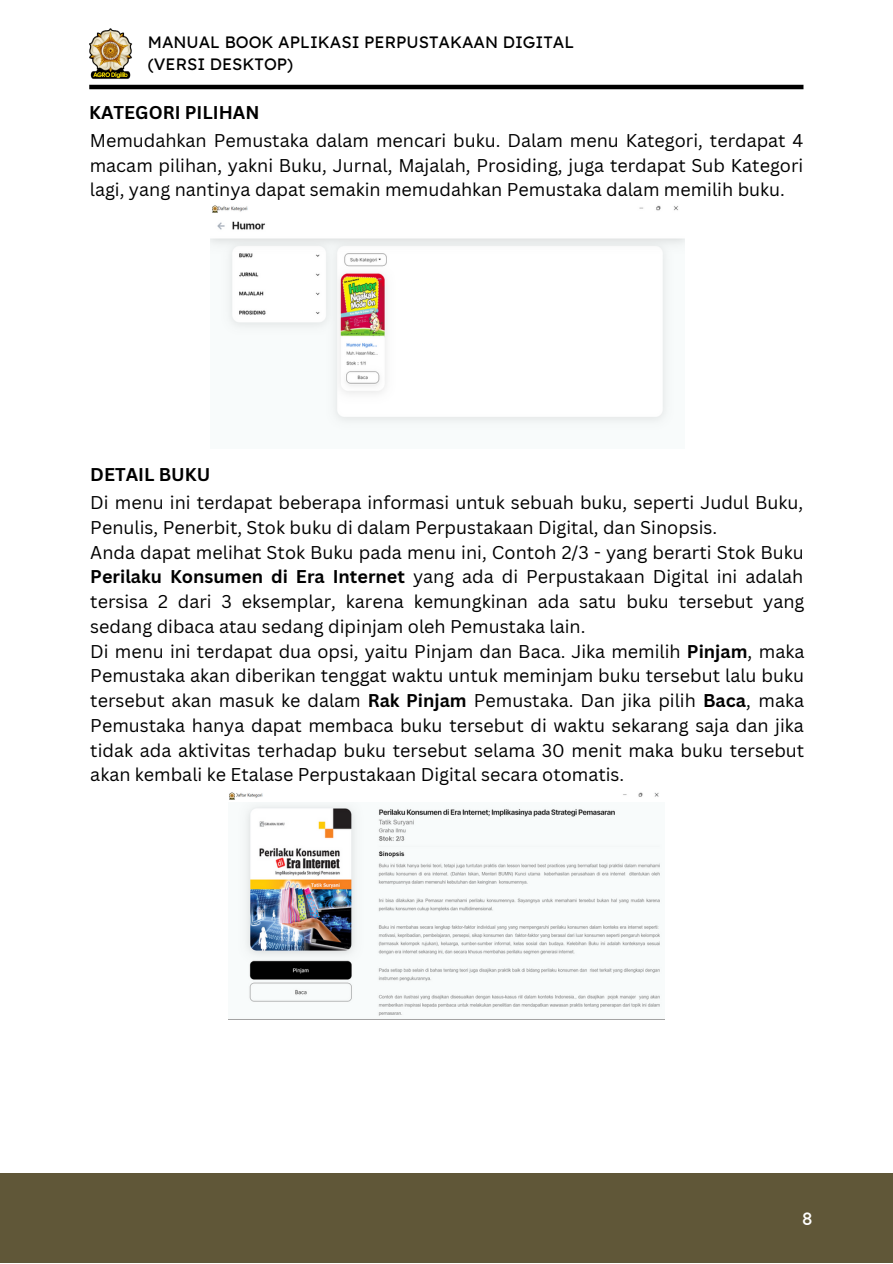
<style>
.page{position:relative;width:893px;height:1264px;background:#fff}
.page>*{position:absolute;margin:0;border:0;box-sizing:border-box;transform-origin:0 0}
.t1{font:18px/24.8px "Canva Sans";color:#000;text-align:justify}
.t2{font:700 18px "Canva Sans";color:#000}
.t3{font:18px "Lexend Deca";color:#fff}
.t4{font:16.5px/22.5px "Lexend Deca";color:#000}
.s1{font-weight:700}
</style>
<div class="page">
<hr style="left:89px;top:85px;width:714px;height:4px;background:#000">
<div style="left:0;top:1173px;width:892px;height:89px;background:#605738"></div>
<img style="left:210px;top:205px;width:474px;height:219px">
<img style="left:236px;top:792px;width:424px;height:224px">
<img style="left:89px;top:28px;width:43px;height:51px">
<svg style="left:210px;top:205px;width:7px;height:9px"></svg>
<svg style="left:229px;top:792px;width:6px;height:8px"></svg>
<p class="t4" style="left:148px;top:30px;width:428px">MANUAL BOOK APLIKASI PERPUSTAKAAN DIGITAL (VERSI DESKTOP)</p>
<p class="t2" style="left:89px;top:100px;width:172px">KATEGORI PILIHAN</p>
<p class="t1" style="left:90px;top:127px;width:715px">Memudahkan Pemustaka dalam mencari buku. Dalam menu Kategori, terdapat 4 macam pilihan, yakni Buku, Jurnal, Majalah, Prosiding, juga terdapat Sub Kategori lagi, yang nantinya dapat semakin memudahkan Pemustaka dalam memilih buku.</p>
<p class="t2" style="left:90px;top:462px;width:121px">DETAIL BUKU</p>
<p class="t1" style="left:90px;top:490px;width:714px">Di menu ini terdapat beberapa informasi untuk sebuah buku, seperti Judul Buku,<br>Penulis, Penerbit, Stok buku di dalam Perpustakaan Digital, dan Sinopsis.</p>
<p class="t1" style="left:90px;top:539px;width:715px">Anda dapat melihat Stok Buku pada menu ini, Contoh 2/3 - yang berarti Stok Buku <span class="s1">Perilaku Konsumen di Era Internet</span> yang ada di Perpustakaan Digital ini adalah tersisa 2 dari 3 eksemplar, karena kemungkinan ada satu buku tersebut yang sedang dibaca atau sedang dipinjam oleh Pemustaka lain.</p>
<p class="t1" style="left:90px;top:638px;width:715px">Di menu ini terdapat dua opsi, yaitu Pinjam dan Baca. Jika memilih <span class="s1">Pinjam</span>, maka Pemustaka akan diberikan tenggat waktu untuk meminjam buku tersebut lalu buku tersebut akan masuk ke dalam <span class="s1">Rak Pinjam</span> Pemustaka. Dan jika pilih <span class="s1">Baca</span>, maka Pemustaka hanya dapat membaca buku tersebut di waktu sekarang saja dan jika tidak ada aktivitas terhadap buku tersebut selama 30 menit maka buku tersebut akan kembali ke Etalase Perpustakaan Digital secara otomatis.</p>
<p class="t3" style="left:802px;top:1206px;width:12px">8</p>
</div>
